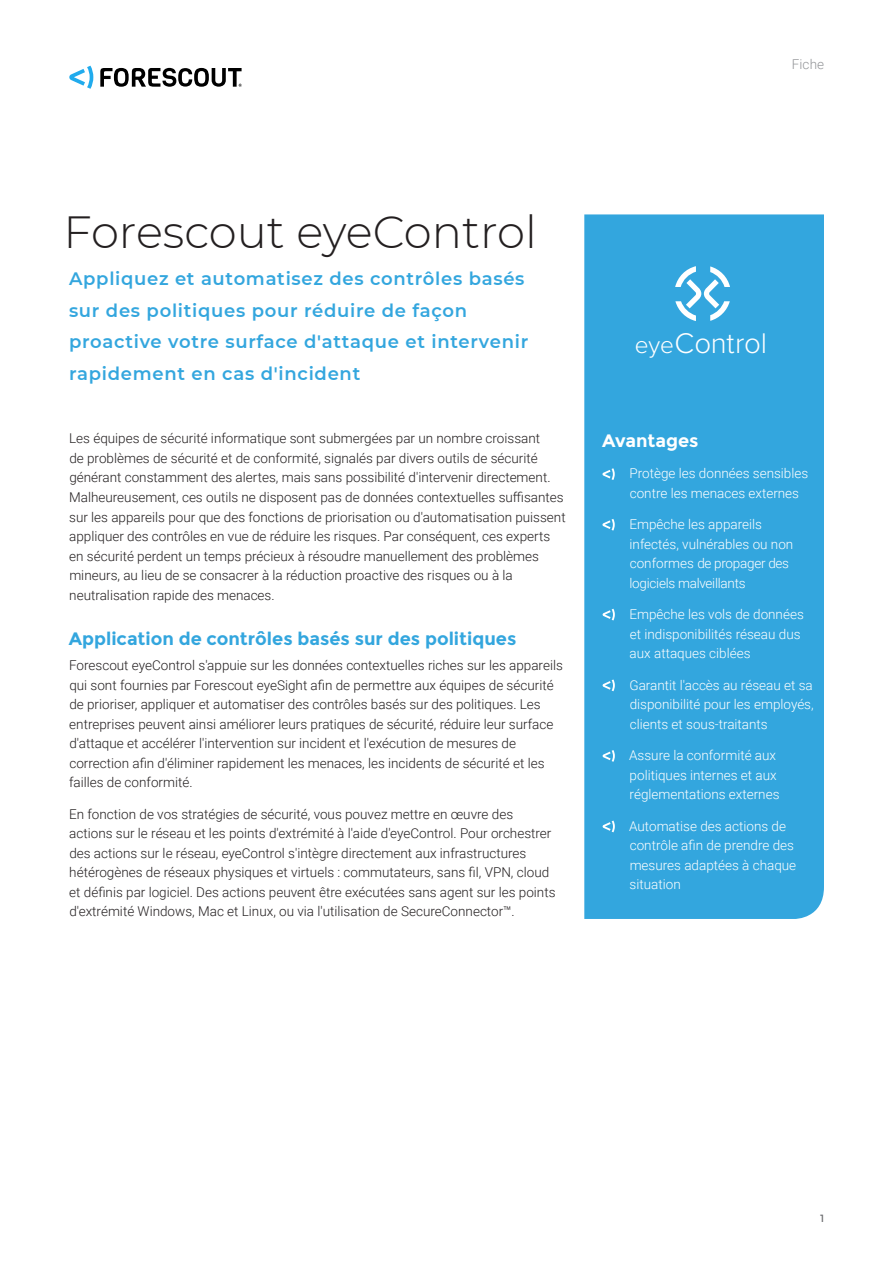
<style>
.page{position:relative;width:893px;height:1263px;background:#fff}
.page>*{position:absolute;margin:0;border:0;box-sizing:border-box;transform-origin:0 0}
.title_small{font:300 45px "Montserrat";color:#231f20}
.t1{font:300 29.55px "Proxima Nova";color:#fff}
.title_small-2{font:600 18px/31.5px "Montserrat";letter-spacing:.04em;color:#33a6de}
.header_small{font:700 18px "Montserrat";color:#33a6de}
.body{font:700 18px "Montserrat";color:#fff}
.body-2{font:300 13.5px/19.5px "Roboto";color:#231f20}
.body-3{font:300 13.5px/19.5px "Roboto";color:#fff}
.t2{font:300 13.5px "Roboto";letter-spacing:.01em;color:#939598}
.t3{font:10.5px "Montserrat";color:#6c6d70}
.s1{font-size:24.45px}
</style>
<div class="page">
<svg style="left:69px;top:66px;width:24px;height:23px"></svg>
<svg style="left:100px;top:68px;width:142px;height:19px"></svg>
<div style="left:584px;top:214px;width:240px;height:705px;background:#33a6de"></div>
<svg style="left:675px;top:266px;width:55px;height:55px"></svg>
<svg style="left:602px;top:468px;width:13px;height:12px"></svg>
<svg style="left:602px;top:519px;width:13px;height:12px"></svg>
<svg style="left:603px;top:609px;width:12px;height:11px"></svg>
<svg style="left:603px;top:679px;width:12px;height:12px"></svg>
<svg style="left:603px;top:750px;width:12px;height:12px"></svg>
<svg style="left:603px;top:820px;width:12px;height:12px"></svg>
<p class="t2" style="left:792px;top:54px;width:34px">Fiche</p>
<p class="title_small" style="left:63px;top:201px;width:475px">Forescout eyeControl</p>
<p class="title_small-2" style="left:69px;top:262px;width:461px">Appliquez et automatisez des contrôles basés sur des politiques pour réduire de façon proactive votre surface d'attaque et intervenir rapidement en cas d'incident</p>
<p class="body-2" style="left:69px;top:428px;width:498px">Les équipes de sécurité informatique sont submergées par un nombre croissant<br>de problèmes de sécurité et de conformité, signalés par divers outils de sécurité générant constamment des alertes, mais sans possibilité d'intervenir directement.<br>Malheureusement, ces outils ne disposent pas de données contextuelles suffisantes sur les appareils pour que des fonctions de priorisation ou d'automatisation puissent appliquer des contrôles en vue de réduire les risques. Par conséquent, ces experts en sécurité perdent un temps précieux à résoudre manuellement des problèmes mineurs, au lieu de se consacrer à la réduction proactive des risques ou à la neutralisation rapide des menaces.</p>
<p class="header_small" style="left:69px;top:627px;width:449px">Application de contrôles basés sur des politiques</p>
<p class="body-2" style="left:69px;top:655px;width:495px">Forescout eyeControl s'appuie sur les données contextuelles riches sur les appareils qui sont fournies par Forescout eyeSight afin de permettre aux équipes de sécurité de prioriser, appliquer et automatiser des contrôles basés sur des politiques. Les entreprises peuvent ainsi améliorer leurs pratiques de sécurité, réduire leur surface d'attaque et accélérer l'intervention sur incident et l'exécution de mesures de correction afin d'éliminer rapidement les menaces, les incidents de sécurité et les failles de conformité.</p>
<p class="body-2" style="left:69px;top:803px;width:488px">En fonction de vos stratégies de sécurité, vous pouvez mettre en œuvre des actions sur le réseau et les points d'extrémité à l'aide d'eyeControl. Pour orchestrer des actions sur le réseau, eyeControl s'intègre directement aux infrastructures hétérogènes de réseaux physiques et virtuels : commutateurs, sans fil, VPN, cloud et définis par logiciel. Des actions peuvent être exécutées sans agent sur les points d'extrémité Windows, Mac et Linux, ou via l'utilisation de SecureConnector™.</p>
<p class="t1" style="left:635px;top:321px;width:134px"><span class="s1">eye</span>Control</p>
<p class="body" style="left:602px;top:430px;width:98px">Avantages</p>
<p class="body-3" style="left:629px;top:463px;width:180px">Protège les données sensibles contre les menaces externes</p>
<p class="body-3" style="left:629px;top:514px;width:165px">Empêche les appareils infectés, vulnérables ou non conformes de propager des logiciels malveillants</p>
<p class="body-3" style="left:629px;top:604px;width:176px">Empêche les vols de données et indisponibilités réseau dus aux attaques ciblées</p>
<p class="body-3" style="left:629px;top:675px;width:186px;text-align:justify">Garantit l'accès au réseau et sa disponibilité pour les employés, clients et sous-traitants</p>
<p class="body-3" style="left:629px;top:745px;width:152px">Assure la conformité aux politiques internes et aux réglementations externes</p>
<p class="body-3" style="left:629px;top:816px;width:169px">Automatise des actions de contrôle afin de prendre des mesures adaptées à chaque situation</p>
<p class="t3" style="left:820px;top:1213px;width:6px">1</p>
</div>
